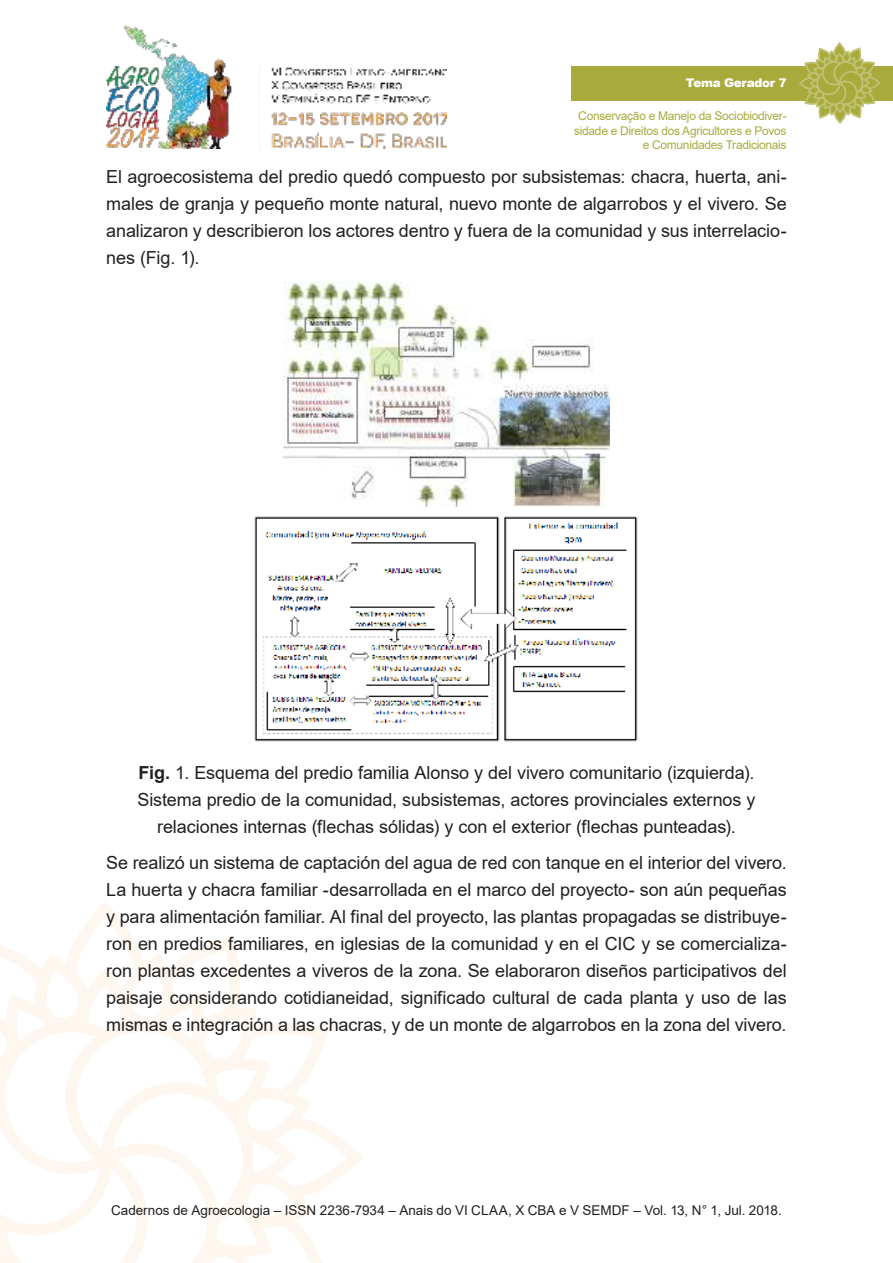
<style>
.page{position:relative;width:893px;height:1263px;background:#fff}
.page>*{position:absolute;margin:0;border:0;box-sizing:border-box;transform-origin:0 0}
.t1{font:18px/27px "Arial";letter-spacing:-.005em;color:#221f1f;text-align:justify}
.t2{font:13.5px "Arial";color:#221f1f}
.t3{font:12px/14.4px "Arial";letter-spacing:-.025em;color:#a8ab3c;text-align:right}
.t4{font:900 12px "Arial";letter-spacing:-.025em;color:#fff}
.s1{font-weight:700}
</style>
<div class="page">
<img style="left:106px;top:25px;width:340px;height:124px">
<svg style="left:0;top:910px;width:363px;height:353px"></svg>
<div style="left:571px;top:66px;width:322px;height:34px;background:#a8ab3c"></div>
<svg style="left:798px;top:43px;width:83px;height:81px"></svg>
<img style="left:284px;top:282px;width:325px;height:225px">
<img style="left:254px;top:516px;width:384px;height:226px">
<p class="t4" style="left:686px;top:76px;width:102px">Tema Gerador 7</p>
<p class="t3" style="left:574px;top:110px;width:214px">Conservação e Manejo da Sociobiodiver&shy;sidade e Direitos dos Agricultores e Povos e Comunidades Tradicionais</p>
<p class="t1" style="left:106px;top:165px;width:682px">El agroecosistema del predio quedó compuesto por subsistemas: chacra, huerta, ani&shy;males de granja y pequeño monte natural, nuevo monte de algarrobos y el vivero. Se analizaron y describieron los actores dentro y fuera de la comunidad y sus interrelacio&shy;nes (Fig. 1).</p>
<p class="t1" style="left:137px;top:761px;width:620px;text-align:center"><span class="s1">Fig.</span> 1. Esquema del predio familia Alonso y del vivero comunitario (izquierda).<br>Sistema predio de la comunidad, subsistemas, actores provinciales externos y relaciones internas (flechas sólidas) y con el exterior (flechas punteadas).</p>
<p class="t1" style="left:106px;top:850px;width:682px">Se realizó un sistema de captación del agua de red con tanque en el interior del vivero.<br>La huerta y chacra familiar -desarrollada en el marco del proyecto- son aún pequeñas y para alimentación familiar. Al final del proyecto, las plantas propagadas se distribuye&shy;ron en predios familiares, en iglesias de la comunidad y en el CIC y se comercializa&shy;ron plantas excedentes a viveros de la zona. Se elaboraron diseños participativos del paisaje considerando cotidianeidad, significado cultural de cada planta y uso de las mismas e integración a las chacras, y de un monte de algarrobos en la zona del vivero.</p>
<p class="t2" style="left:111px;top:1205px;width:672px">Cadernos de Agroecologia – ISSN 2236-7934 – Anais do VI CLAA, X CBA e V SEMDF – Vol. 13, N° 1, Jul. 2018.</p>
</div>
